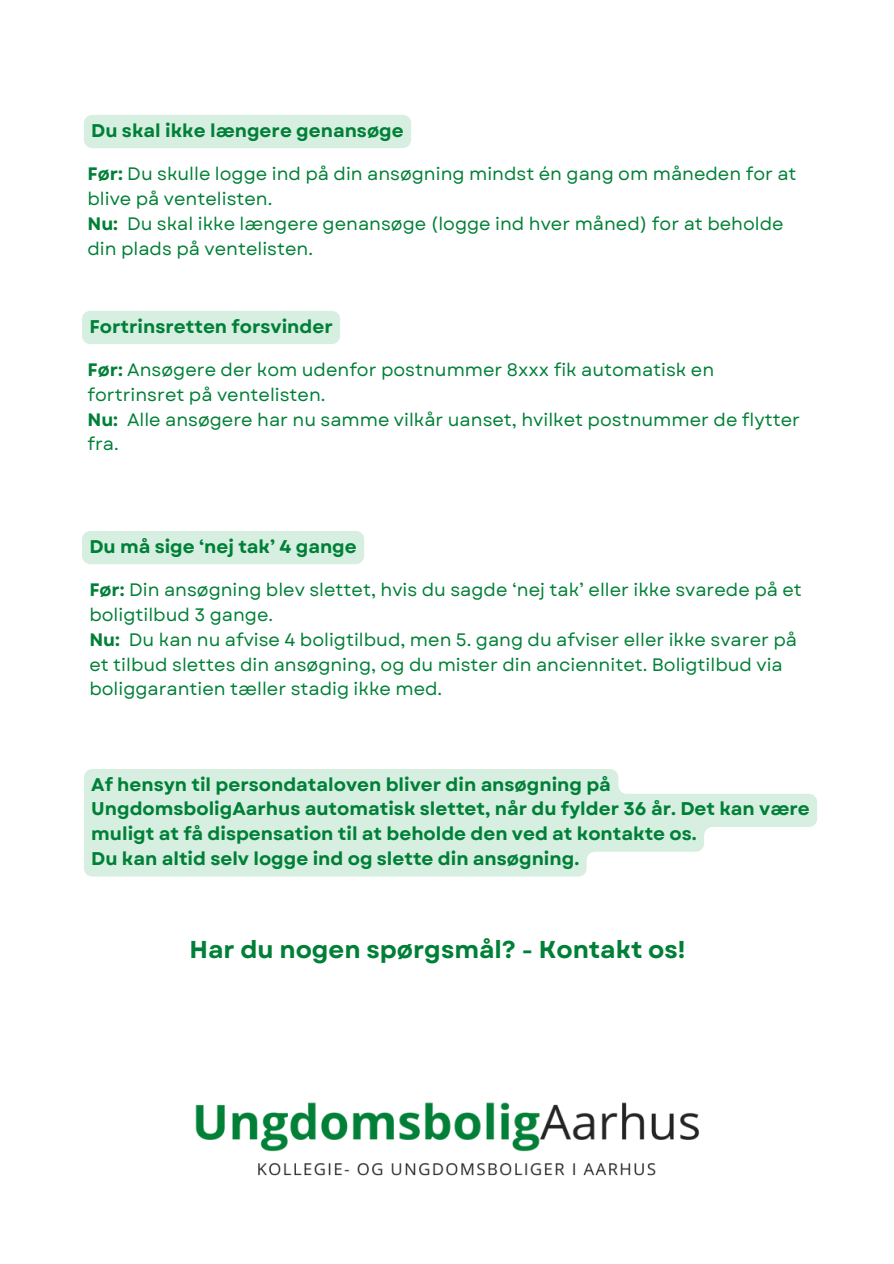
<style>
.page{position:relative;width:894px;height:1264px;background:#fff}
.page>*{position:absolute;margin:0;border:0;box-sizing:border-box;transform-origin:0 0}
.t1{font:700 24.45px "Garet";color:#008037}
.t2{font:700 18.45px/24.8px "Garet";color:#008037}
.t3{font:18px/24.8px "Garet";color:#008037}
.s1{font-weight:700}
</style>
<div class="page">
<img style="left:195px;top:1102px;width:505px;height:74px">
<div style="left:84px;top:115px;width:327px;height:33px;background:#d7efe1"></div>
<div style="left:82px;top:311px;width:258px;height:33px;background:#d7efe1"></div>
<div style="left:82px;top:531px;width:282px;height:33px;background:#d7efe1"></div>
<svg style="left:84px;top:769px;width:733px;height:107px;fill:#d7efe1"></svg>
<h2 class="t2" style="left:91px;top:118px;width:314px">Du skal ikke længere genansøge</h2>
<p class="t3" style="left:87px;top:162px;width:710px"><span class="s1">Før:</span> Du skulle logge ind på din ansøgning mindst én gang om måneden for at blive på ventelisten.</p>
<p class="t3" style="left:87px;top:211px;width:697px"><span class="s1">Nu:</span> Du skal ikke længere genansøge (logge ind hver måned) for at beholde din plads på ventelisten.</p>
<h2 class="t2" style="left:89px;top:314px;width:245px">Fortrinsretten forsvinder</h2>
<p class="t3" style="left:87px;top:357px;width:628px"><span class="s1">Før:</span> Ansøgere der kom udenfor postnummer 8xxx fik automatisk en fortrinsret på ventelisten.</p>
<p class="t3" style="left:87px;top:407px;width:713px"><span class="s1">Nu:</span> Alle ansøgere har nu samme vilkår uanset, hvilket postnummer de flytter fra.</p>
<h2 class="t2" style="left:89px;top:534px;width:269px">Du må sige ‘nej tak’ 4 gange</h2>
<p class="t3" style="left:89px;top:577px;width:713px"><span class="s1">Før:</span> Din ansøgning blev slettet, hvis du sagde ‘nej tak’ eller ikke svarede på et boligtilbud 3 gange.</p>
<p class="t3" style="left:89px;top:627px;width:709px"><span class="s1">Nu:</span> Du kan nu afvise 4 boligtilbud, men 5. gang du afviser eller ikke svarer på et tilbud slettes din ansøgning, og du mister din anciennitet. Boligtilbud via boliggarantien tæller stadig ikke med.</p>
<h2 class="t2" style="left:91px;top:772px;width:719px">Af hensyn til persondataloven bliver din ansøgning på UngdomsboligAarhus automatisk slettet, når du fylder 36 år. Det kan være muligt at få dispensation til at beholde den ved at kontakte os.<br>Du kan altid selv logge ind og slette din ansøgning.</h2>
<h1 class="t1" style="left:189px;top:931px;width:497px">Har du nogen spørgsmål? - Kontakt os!</h1>
</div>
